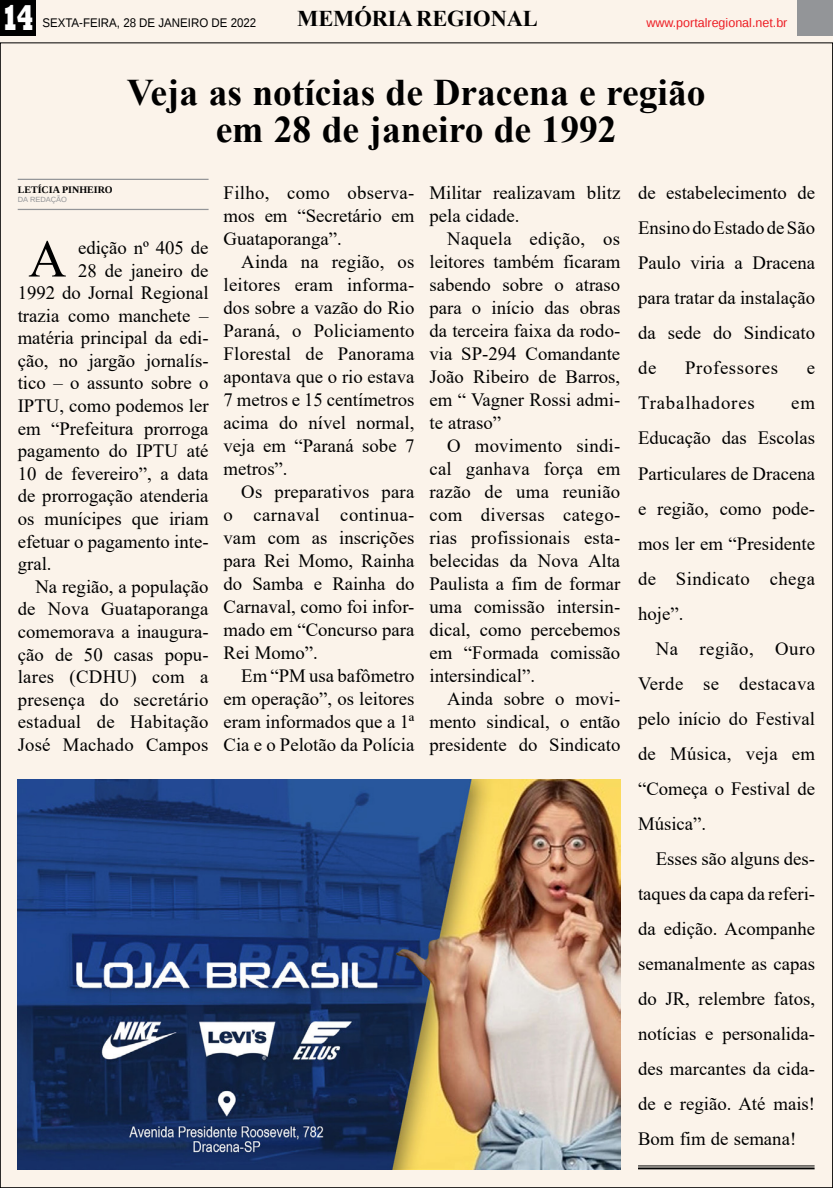
<style>
.page{position:relative;width:833px;height:1188px;background:#fff}
.page>*{position:absolute;margin:0;border:0;box-sizing:border-box;transform-origin:0 0}
.MATÉRIA{font:52.75px "Times New Roman";color:#000}
.TÍTULO{font:700 37.5px/37.5px "Times New Roman";color:#000;text-align:center}
.t1{font:800 36.12px "Rockwell";color:#fff;scale:.7 1}
.TITULO_PG{font:700 22.5px "Times New Roman";letter-spacing:-.005em;color:#000}
.MATÉRIA-2{font:18.75px/23px "Times New Roman";color:#000;text-align:justify}
.MATÉRIA-3{font:18.75px "Times New Roman";letter-spacing:.045em;color:#000}
.MATÉRIA-4{font:18.75px "Times New Roman";letter-spacing:.035em;color:#000}
.DATA_PG{font:12.5px "Liberation Sans";color:#000;scale:.92 1}
.DATA_PG-2{font:12.5px "Liberation Sans";color:#ed1d24}
.CRÉDITO_NOME{font:700 10px "Liberation Serif";color:#000}
.CRÉDITO_MATÉRIA{font:7.5px "Liberation Sans";color:#939598}
</style>
<div class="page">
<div style="left:1px;top:0;width:832px;height:1187px;background:#fbf3ea"></div>
<div style="left:0;top:0;width:35px;height:35px;background:#000"></div>
<div style="left:797px;top:0;width:36px;height:35px;background:#939598"></div>
<img style="left:18px;top:779px;width:602px;height:389px">
<hr style="left:18px;top:179px;width:191px;height:1px;background:#939598">
<hr style="left:18px;top:209px;width:191px;height:1px;background:#939598">
<hr style="left:638px;top:1165px;width:176px;height:1px;background:#000101">
<hr style="left:638px;top:1167px;width:176px;height:1px;background:#000101">
<p class="t1" style="left:2px;top:-3px;width:48px">14</p>
<p class="DATA_PG" style="left:42px;top:15px;width:234px">SEXTA-FEIRA, 28 DE JANEIRO DE 2022</p>
<p class="TITULO_PG" style="left:297px;top:2px;width:242px">MEMÓRIA REGIONAL</p>
<p class="DATA_PG-2" style="left:646px;top:15px;width:143px">www.portalregional.net.br</p>
<p class="TÍTULO" style="left:127px;top:72px;width:580px">Veja as notícias de Dracena e região em 28 de janeiro de 1992</p>
<p class="CRÉDITO_NOME" style="left:18px;top:183px;width:96px">LETÍCIA PINHEIRO</p>
<p class="CRÉDITO_MATÉRIA" style="left:18px;top:195px;width:51px">DA REDAÇÃO</p>
<p class="MATÉRIA" style="left:28px;top:221px;width:40px">A</p>
<p class="MATÉRIA-2" style="left:78px;top:235px;width:132px">edição nº 405 de</p>
<p class="MATÉRIA-2" style="left:78px;top:258px;width:132px">28 de janeiro de</p>
<p class="MATÉRIA-2" style="left:18px;top:281px;width:192px">1992 do Jornal Regional</p>
<p class="MATÉRIA-2" style="left:18px;top:303px;width:192px">trazia como manchete –</p>
<p class="MATÉRIA-2" style="left:18px;top:326px;width:192px">matéria principal da edi-</p>
<p class="MATÉRIA-2" style="left:18px;top:348px;width:192px">ção, no jargão jornalís-</p>
<p class="MATÉRIA-2" style="left:18px;top:371px;width:192px">tico – o assunto sobre o</p>
<p class="MATÉRIA-2" style="left:18px;top:393px;width:192px">IPTU, como podemos ler</p>
<p class="MATÉRIA-2" style="left:18px;top:416px;width:192px">em “Prefeitura prorroga</p>
<p class="MATÉRIA-2" style="left:18px;top:438px;width:192px">pagamento do IPTU até</p>
<p class="MATÉRIA-2" style="left:18px;top:461px;width:192px">10 de fevereiro”, a data</p>
<p class="MATÉRIA-2" style="left:18px;top:484px;width:192px">de prorrogação atenderia</p>
<p class="MATÉRIA-2" style="left:18px;top:506px;width:192px">os munícipes que iriam</p>
<p class="MATÉRIA-2" style="left:18px;top:529px;width:192px">efetuar o pagamento inte-</p>
<p class="MATÉRIA-2" style="left:18px;top:551px;width:35px">gral.</p>
<p class="MATÉRIA-2" style="left:18px;top:574px;width:192px;line-height:22.6px;text-indent:18px">Na região, a população de Nova Guataporanga comemorava a inaugura&shy;ção de 50 casas popu&shy;lares (CDHU) com a presença do secretário estadual de Habitação José Machado Campos</p>
<p class="MATÉRIA-2" style="left:224px;top:181px;width:192px">Filho, como observa&shy;mos em “Secretário em Guataporanga”.</p>
<p class="MATÉRIA-2" style="left:224px;top:250px;width:192px;text-indent:18px">Ainda na região, os leitores eram informa&shy;dos sobre a vazão do Rio Paraná, o Policiamento Florestal de Panorama apontava que o rio estava 7 metros e 15 centímetros acima do nível normal, veja em “Paraná sobe 7 metros”.</p>
<p class="MATÉRIA-2" style="left:224px;top:479px;width:192px;text-indent:18px">Os preparativos para o carnaval continua&shy;vam com as inscrições para Rei Momo, Rainha do Samba e Rainha do Carnaval, como foi infor&shy;mado em “Concurso para Rei Momo”.</p>
<p class="MATÉRIA-2" style="left:224px;top:663px;width:192px;text-indent:18px">Em “PM usa bafômetro em operação”, os leitores eram informados que a 1ª Cia e o Pelotão da Polícia</p>
<p class="MATÉRIA-2" style="left:429px;top:181px;width:192px">Militar realizavam blitz pela cidade.</p>
<p class="MATÉRIA-2" style="left:429px;top:227px;width:192px;text-indent:18px">Naquela edição, os leitores também ficaram sabendo sobre o atraso para o início das obras da terceira faixa da rodo&shy;via SP-294 Comandante João Ribeiro de Barros, em “ Vagner Rossi admi&shy;te atraso”</p>
<p class="MATÉRIA-2" style="left:429px;top:433px;width:192px;text-indent:18px">O movimento sindi&shy;cal ganhava força em razão de uma reunião com diversas catego&shy;rias profissionais esta&shy;belecidas da Nova Alta Paulista a fim de formar uma comissão intersin&shy;dical, como percebemos em “Formada comissão intersindical”.</p>
<p class="MATÉRIA-2" style="left:429px;top:686px;width:192px;text-indent:18px">Ainda sobre o movi&shy;mento sindical, o então presidente do Sindicato</p>
<p class="MATÉRIA-2" style="left:638px;top:175px;width:179px;line-height:35px">de estabelecimento de Ensino do Estado de São Paulo viria a Dracena para tratar da instalação da sede do Sindicato de</p>
<p class="MATÉRIA-4" style="left:685px;top:355px;width:94px">Professores</p>
<p class="MATÉRIA-2" style="left:806px;top:356px;width:10px">e</p>
<p class="MATÉRIA-3" style="left:638px;top:390px;width:118px">Trabalhadores</p>
<p class="MATÉRIA-2" style="left:638px;top:385px;width:179px;line-height:35px;text-indent:153px">em Educação das Escolas Particulares de Dracena e região, como pode&shy;mos ler em “Presidente de Sindicato chega hoje”.</p>
<p class="MATÉRIA-2" style="left:638px;top:630px;width:179px;line-height:35px;text-indent:18px">Na região, Ouro Verde se destacava pelo início do Festival de Música, veja em “Começa o Festival de Música”.</p>
<p class="MATÉRIA-2" style="left:638px;top:840px;width:179px;line-height:35px;text-indent:18px">Esses são alguns des&shy;taques da capa da referi&shy;da edição. Acompanhe semanalmente as capas do JR, relembre fatos, notícias e personalida&shy;des marcantes da cida&shy;de e região. Até mais!<br>Bom fim de semana!</p>
</div>
